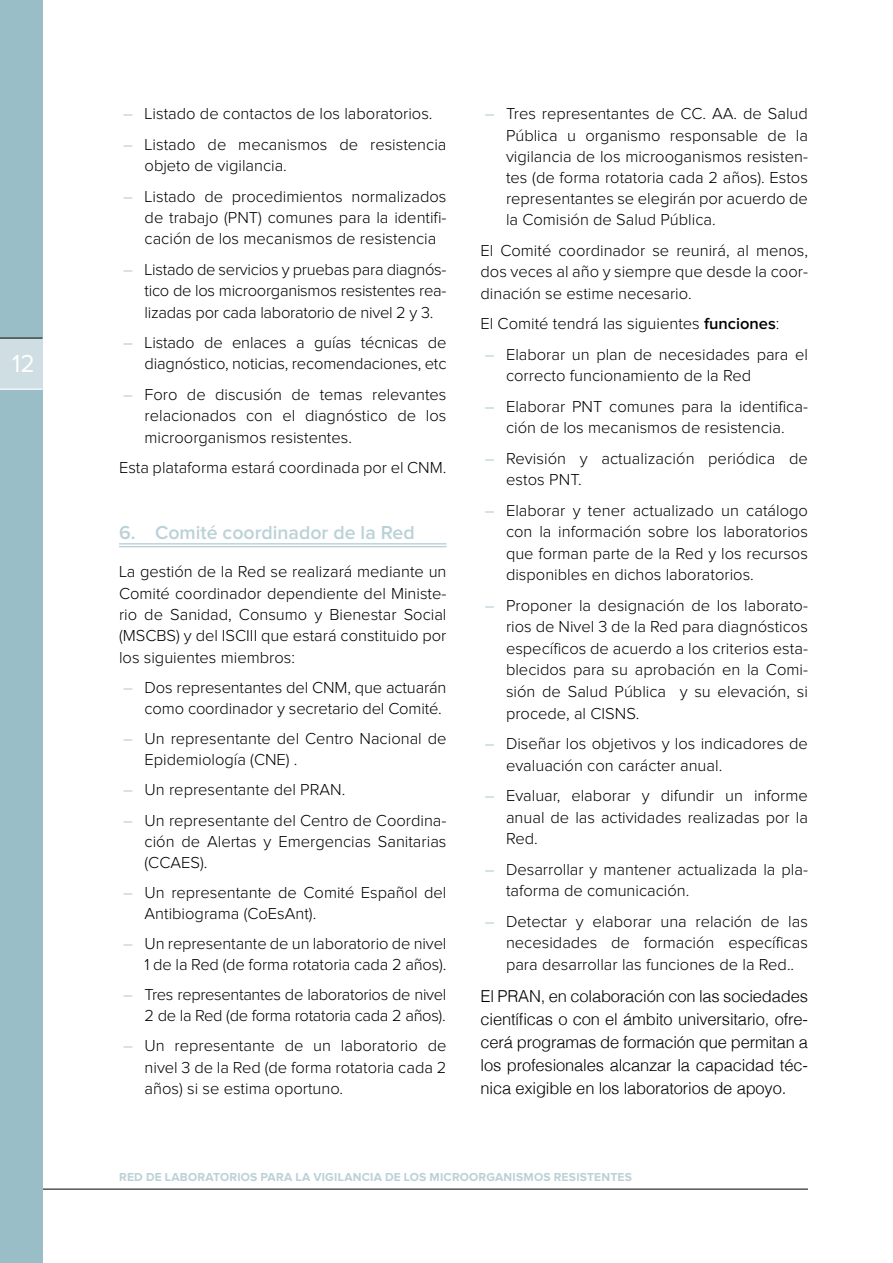
<style>
.page{position:relative;width:893px;height:1263px;background:#fff}
.page>*{position:absolute;margin:0;border:0;box-sizing:border-box;transform-origin:0 0}
.t1{font:25.5px "Proxima Nova";color:#fff;scale:.95 1}
.GENERAL-NIVEL-2{font:600 19.5px "Proxima Nova";color:#bbd1d8}
.GENERAL-PARRAFO-1{font:300 16.5px/21.5px "Proxima Nova";color:#000;text-align:justify}
.GENERAL-PARRAFO-1-2{font:300 16.5px/23px "Helvetica";letter-spacing:-.01em;color:#000;text-align:justify}
.GENERAL-PARRAFO-1-3{font:300 16.5px/21.1px "Proxima Nova";letter-spacing:-.02em;color:#000;text-align:right}
.t2{font:700 12px "Proxima Nova";letter-spacing:.02em;color:#bbd1d8}
.s1{color:#9abec8}
.s2{font-weight:600}
</style>
<div class="page">
<hr style="left:0;top:1189px;width:808px;height:1px;background:#000">
<div style="left:0;top:0;width:43px;height:1263px;background:#9abec8"></div>
<div style="left:0;top:338px;width:43px;height:51px;background:#cfdee3"></div>
<hr style="left:0;top:338px;width:43px;height:1px;background:#000">
<hr style="left:0;top:389px;width:43px;height:1px;background:#fff">
<hr style="left:119px;top:543px;width:327px;height:1px;background:#bbd1d8">
<hr style="left:119px;top:546px;width:327px;height:1px;background:#bbd1d8">
<h1 class="t1" style="left:12px;top:352px;width:25px">12</h1>
<p class="GENERAL-PARRAFO-1" style="left:123px;top:104px;width:311px"><span class="s1">–</span> Listado de contactos de los laboratorios.</p>
<p class="GENERAL-PARRAFO-1" style="left:145px;top:134px;width:303px;text-indent:-21px"><span class="s1">–</span> Listado de mecanismos de resistencia objeto de vigilancia.</p>
<p class="GENERAL-PARRAFO-1" style="left:145px;top:186px;width:303px;text-indent:-21px"><span class="s1">–</span> Listado de procedimientos normalizados de trabajo (PNT) comunes para la identifi&shy;cación de los mecanismos de resistencia</p>
<p class="GENERAL-PARRAFO-1" style="left:145px;top:259px;width:303px;text-indent:-21px"><span class="s1">–</span> Listado de servicios y pruebas para diagnós&shy;tico de los microorganismos resistentes rea&shy;lizadas por cada laboratorio de nivel 2 y 3.</p>
<p class="GENERAL-PARRAFO-1" style="left:123px;top:332px;width:325px;text-align:right"><span class="s1">–</span> Listado de enlaces a guías técnicas de diagnóstico, noticias, recomendaciones, etc</p>
<p class="GENERAL-PARRAFO-1" style="left:145px;top:384px;width:303px;text-indent:-21px"><span class="s1">–</span> Foro de discusión de temas relevantes relacionados con el diagnóstico de los microorganismos resistentes.</p>
<p class="GENERAL-PARRAFO-1" style="left:119px;top:457px;width:329px">Esta plataforma estará coordinada por el CNM.</p>
<p class="GENERAL-NIVEL-2" style="left:119px;top:523px;width:297px">6. Comité coordinador de la Red</p>
<p class="GENERAL-PARRAFO-1" style="left:119px;top:562px;width:329px">La gestión de la Red se realizará mediante un Comité coordinador dependiente del Ministe&shy;rio de Sanidad, Consumo y Bienestar Social (MSCBS) y del ISCIII que estará constituido por los siguientes miembros:</p>
<p class="GENERAL-PARRAFO-1" style="left:123px;top:678px;width:325px;text-align:right"><span class="s1">–</span> Dos representantes del CNM, que actuarán como coordinador y secretario del Comité.</p>
<p class="GENERAL-PARRAFO-1" style="left:145px;top:729px;width:303px;text-indent:-21px"><span class="s1">–</span> Un representante del Centro Nacional de<br>Epidemiología (CNE) .</p>
<p class="GENERAL-PARRAFO-1" style="left:123px;top:780px;width:223px"><span class="s1">–</span> Un representante del PRAN.</p>
<p class="GENERAL-PARRAFO-1" style="left:145px;top:810px;width:303px;text-indent:-21px"><span class="s1">–</span> Un representante del Centro de Coordina&shy;ción de Alertas y Emergencias Sanitarias (CCAES).</p>
<p class="GENERAL-PARRAFO-1" style="left:145px;top:882px;width:303px;text-indent:-21px"><span class="s1">–</span> Un representante de Comité Español del<br>Antibiograma (CoEsAnt).</p>
<p class="GENERAL-PARRAFO-1" style="left:123px;top:934px;width:325px;text-align:right"><span class="s1">–</span> Un representante de un laboratorio de nivel<br>1 de la Red (de forma rotatoria cada 2 años).</p>
<p class="GENERAL-PARRAFO-1-3" style="left:123px;top:985px;width:325px"><span class="s1">–</span> Tres representantes de laboratorios de nivel<br>2 de la Red (de forma rotatoria cada 2 años).</p>
<p class="GENERAL-PARRAFO-1" style="left:145px;top:1036px;width:303px;text-indent:-21px"><span class="s1">–</span> Un representante de un laboratorio de nivel 3 de la Red (de forma rotatoria cada 2 años) si se estima oportuno.</p>
<p class="GENERAL-PARRAFO-1" style="left:506px;top:104px;width:303px;text-indent:-21px"><span class="s1">–</span> Tres representantes de CC. AA. de Salud Pública u organismo responsable de la vigilancia de los microoganismos resisten&shy;tes (de forma rotatoria cada 2 años). Estos representantes se elegirán por acuerdo de la Comisión de Salud Pública.</p>
<p class="GENERAL-PARRAFO-1" style="left:480px;top:240px;width:329px">El Comité coordinador se reunirá, al menos, dos veces al año y siempre que desde la coor&shy;dinación se estime necesario.</p>
<p class="GENERAL-PARRAFO-1" style="left:480px;top:314px;width:300px">El Comité tendrá las siguientes <span class="s2">funciones</span>:</p>
<p class="GENERAL-PARRAFO-1" style="left:506px;top:344px;width:303px;text-indent:-21px"><span class="s1">–</span> Elaborar un plan de necesidades para el correcto funcionamiento de la Red</p>
<p class="GENERAL-PARRAFO-1" style="left:485px;top:396px;width:325px;text-align:center"><span class="s1">–</span> Elaborar PNT comunes para la identifica&shy;ción de los mecanismos de resistencia.</p>
<p class="GENERAL-PARRAFO-1" style="left:506px;top:448px;width:303px;text-indent:-21px"><span class="s1">–</span> Revisión y actualización periódica de estos PNT.</p>
<p class="GENERAL-PARRAFO-1" style="left:506px;top:500px;width:303px;text-indent:-21px"><span class="s1">–</span> Elaborar y tener actualizado un catálogo con la información sobre los laboratorios que forman parte de la Red y los recursos disponibles en dichos laboratorios.</p>
<p class="GENERAL-PARRAFO-1" style="left:506px;top:595px;width:303px;text-indent:-21px"><span class="s1">–</span> Proponer la designación de los laborato&shy;rios de Nivel 3 de la Red para diagnósticos específicos de acuerdo a los criterios esta&shy;blecidos para su aprobación en la Comi&shy;sión de Salud Pública y su elevación, si procede, al CISNS.</p>
<p class="GENERAL-PARRAFO-1" style="left:506px;top:733px;width:303px;text-indent:-21px"><span class="s1">–</span> Diseñar los objetivos y los indicadores de evaluación con carácter anual.</p>
<p class="GENERAL-PARRAFO-1" style="left:506px;top:785px;width:303px;text-indent:-21px"><span class="s1">–</span> Evaluar, elaborar y difundir un informe anual de las actividades realizadas por la Red.</p>
<p class="GENERAL-PARRAFO-1" style="left:506px;top:859px;width:303px;text-indent:-21px"><span class="s1">–</span> Desarrollar y mantener actualizada la pla&shy;taforma de comunicación.</p>
<p class="GENERAL-PARRAFO-1" style="left:506px;top:911px;width:303px;text-indent:-21px"><span class="s1">–</span> Detectar y elaborar una relación de las necesidades de formación específicas para desarrollar las funciones de la Red..</p>
<p class="GENERAL-PARRAFO-1-2" style="left:480px;top:983px;width:329px">El PRAN, en colaboración con las sociedades científicas o con el ámbito universitario, ofre&shy;cerá programas de formación que permitan a los profesionales alcanzar la capacidad téc&shy;nica exigible en los laboratorios de apoyo.</p>
<p class="t2" style="left:119px;top:1171px;width:514px">RED DE LABORATORIOS PARA LA VIGILANCIA DE LOS MICROORGANISMOS RESISTENTES</p>
</div>
